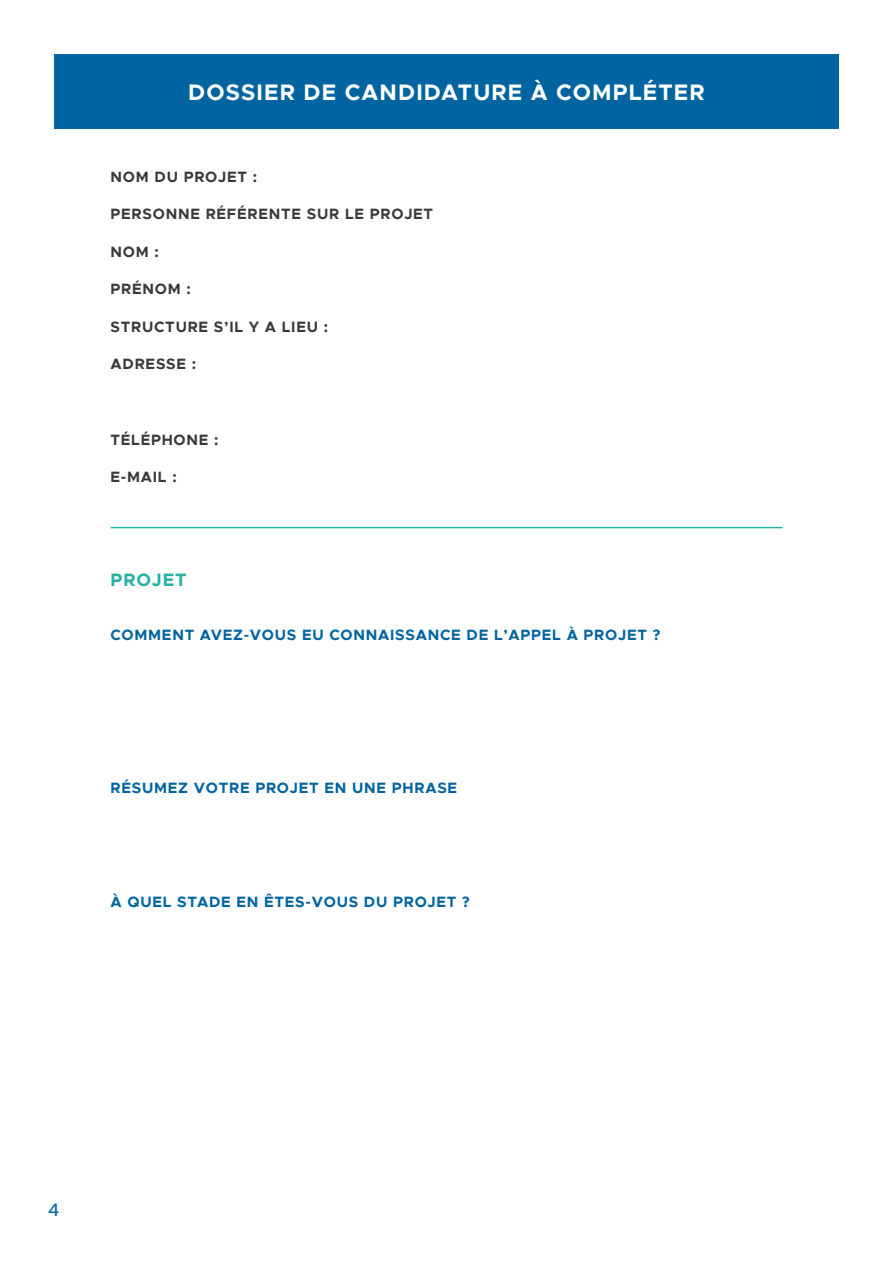
<style>
.page{position:relative;width:893px;height:1263px;background:#fff}
.page>*{position:absolute;margin:0;border:0;box-sizing:border-box;transform-origin:0 0}
.t1{font:700 22.5px "Metropolis";letter-spacing:.05em;color:#fff}
.t2{font:700 18px "Metropolis";letter-spacing:.05em;color:#27b3a4}
.t3{font:500 18px "Metropolis";color:#0064a1}
.t4{font:700 15px "Metropolis";letter-spacing:.05em;color:#0064a1}
.t5{font:700 15px "Metropolis";letter-spacing:.05em;color:#3a3a39}
</style>
<div class="page">
<div style="left:54px;top:54px;width:785px;height:74px;background:#0064a1"></div>
<hr style="left:111px;top:527px;width:671px;height:1px;background:#27b3a4">
<p class="t1" style="left:188px;top:78px;width:518px">DOSSIER DE CANDIDATURE À COMPLÉTER</p>
<p class="t5" style="left:111px;top:167px;width:148px">NOM DU PROJET :</p>
<p class="t5" style="left:111px;top:204px;width:324px">PERSONNE RÉFÉRENTE SUR LE PROJET</p>
<p class="t5" style="left:111px;top:242px;width:50px">NOM :</p>
<p class="t5" style="left:111px;top:279px;width:82px">PRÉNOM :</p>
<p class="t5" style="left:111px;top:317px;width:219px">STRUCTURE S’IL Y A LIEU :</p>
<p class="t5" style="left:111px;top:355px;width:87px">ADRESSE :</p>
<p class="t5" style="left:111px;top:430px;width:110px">TÉLÉPHONE :</p>
<p class="t5" style="left:111px;top:467px;width:68px">E-MAIL :</p>
<p class="t2" style="left:111px;top:569px;width:78px">PROJET</p>
<p class="t4" style="left:111px;top:626px;width:551px">COMMENT AVEZ-VOUS EU CONNAISSANCE DE L’APPEL À PROJET ?</p>
<p class="t4" style="left:111px;top:778px;width:348px">RÉSUMEZ VOTRE PROJET EN UNE PHRASE</p>
<p class="t4" style="left:111px;top:892px;width:361px">À QUEL STADE EN ÊTES-VOUS DU PROJET ?</p>
<p class="t3" style="left:48px;top:1199px;width:13px">4</p>
</div>
